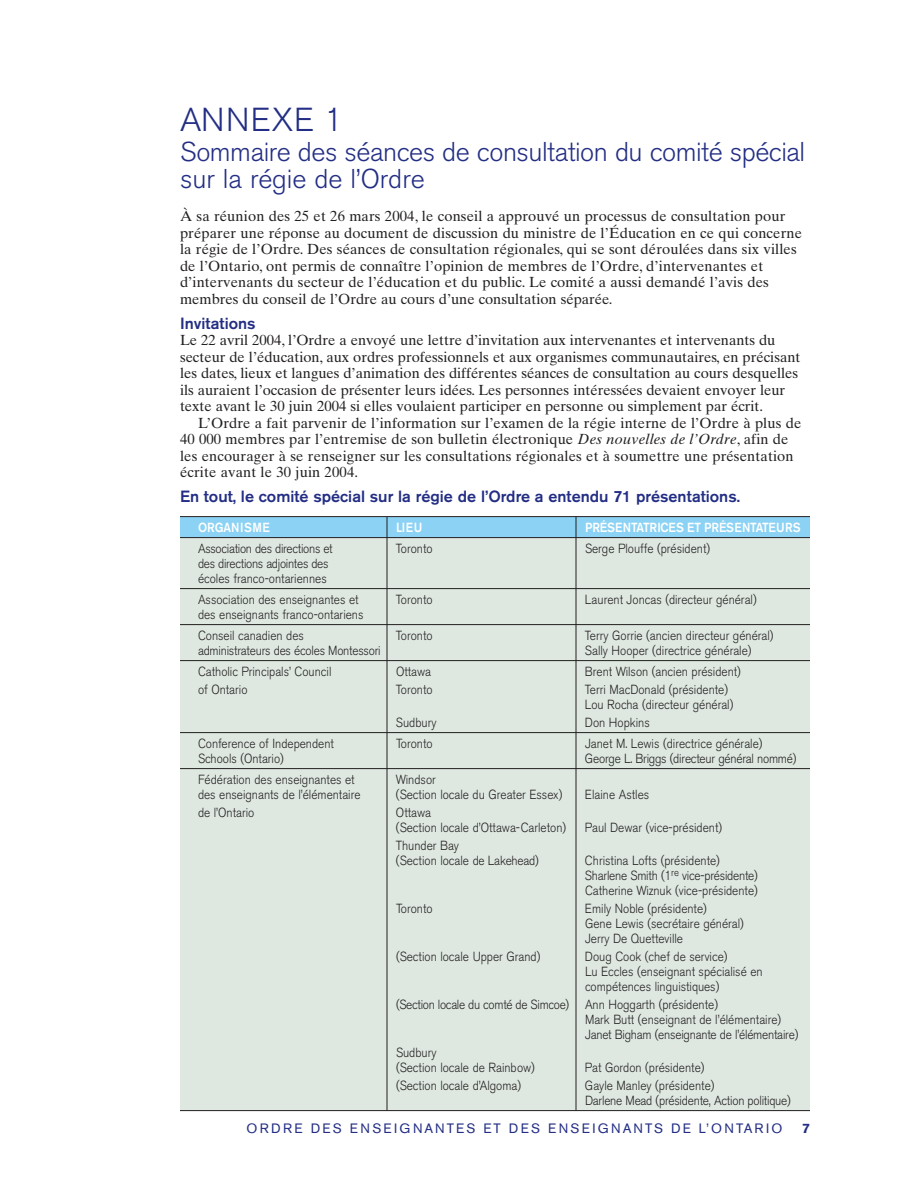
<style>
.page{position:relative;width:918px;height:1188px;background:#fff}
.page>*{position:absolute;margin:0;border:0;box-sizing:border-box;transform-origin:0 0}
.t1{font:300 33px "Akzidenz Grotesk BE";letter-spacing:.02em;color:#232e84}
.t2{font:300 27px/27px "Akzidenz Grotesk BE";letter-spacing:-.02em;color:#232e84}
.t3{font:500 16.2px "Akzidenz Grotesk BE";color:#232e84}
.t4{font:14.7px/16.5px "Times Ten";letter-spacing:.01em;color:#231f20}
.t5{font:13.5px "Akzidenz Grotesk BE";letter-spacing:.165em;color:#232e84}
.t6{font:700 13.5px "Akzidenz Grotesk BE";color:#232e84}
.t7{font:300 13.2px/15px "Akzidenz Grotesk BE";color:#231f20;scale:.9 1}
.t8{font:300 13.2px/15px "Akzidenz Grotesk BE";letter-spacing:-.02em;color:#231f20;scale:.9 1}
.t9{font:300 13.2px/15px "Akzidenz Grotesk BE";letter-spacing:-.025em;color:#231f20;scale:.9 1}
.t10{font:500 13.2px "Akzidenz Grotesk BE";color:#fff;scale:.9 1}
.t11{font:500 13.2px "Akzidenz Grotesk BE";letter-spacing:.02em;color:#fff;scale:.9 1}
.s1{font-style:italic}
</style>
<div class="page">
<div style="left:180px;top:537px;width:630px;height:574px;background:#dee8e1"></div>
<div style="left:180px;top:517px;width:630px;height:21px;background:#8bd2f4"></div>
<hr style="left:180px;top:516px;width:630px;height:1px;background:#231f20">
<hr style="left:180px;top:537px;width:630px;height:1px;background:#231f20">
<hr style="left:180px;top:588px;width:630px;height:1px;background:#231f20">
<hr style="left:180px;top:624px;width:630px;height:1px;background:#231f20">
<hr style="left:180px;top:660px;width:630px;height:1px;background:#231f20">
<hr style="left:180px;top:732px;width:630px;height:1px;background:#231f20">
<hr style="left:180px;top:768px;width:630px;height:1px;background:#231f20">
<hr style="left:180px;top:1110px;width:630px;height:1px;background:#231f20">
<hr style="left:387px;top:517px;width:1px;height:594px;background:#231f20">
<hr style="left:576px;top:517px;width:1px;height:594px;background:#231f20">
<h1 class="t1" style="left:180px;top:108px;width:165px">ANNEXE 1</h1>
<h2 class="t2" style="left:180px;top:142px;width:627px">Sommaire des séances de consultation du comité spécial sur la régie de l’Ordre</h2>
<p class="t4" style="left:180px;top:210px;width:624px">À sa réunion des 25 et 26 mars 2004, le conseil a approuvé un processus de consultation pour préparer une réponse au document de discussion du ministre de l’Éducation en ce qui concerne la régie de l’Ordre. Des séances de consultation régionales, qui se sont déroulées dans six villes de l’Ontario, ont permis de connaître l’opinion de membres de l’Ordre, d’intervenantes et d’intervenants du secteur de l’éducation et du public. Le comité a aussi demandé l’avis des membres du conseil de l’Ordre au cours d’une consultation séparée.</p>
<p class="t3" style="left:180px;top:317px;width:77px">Invitations</p>
<p class="t4" style="left:180px;top:333px;width:622px">Le 22 avril 2004, l’Ordre a envoyé une lettre d’invitation aux intervenantes et intervenants du secteur de l’éducation, aux ordres professionnels et aux organismes communautaires, en précisant les dates, lieux et langues d’animation des différentes séances de consultation au cours desquelles ils auraient l’occasion de présenter leurs idées. Les personnes intéressées devaient envoyer leur texte avant le 30 juin 2004 si elles voulaient participer en personne ou simplement par écrit.</p>
<p class="t4" style="left:180px;top:416px;width:623px;text-indent:18px">L’Ordre a fait parvenir de l’information sur l’examen de la régie interne de l’Ordre à plus de 40 000 membres par l’entremise de son bulletin électronique <span class="s1">Des nouvelles de l’Ordre</span>, afin de les encourager à se renseigner sur les consultations régionales et à soumettre une présentation écrite avant le 30 juin 2004.</p>
<p class="t3" style="left:180px;top:490px;width:562px">En tout, le comité spécial sur la régie de l’Ordre a entendu 71 présentations.</p>
<p class="t11" style="left:198px;top:522px;width:81px">ORGANISME</p>
<p class="t10" style="left:396px;top:522px;width:31px">LIEU</p>
<p class="t10" style="left:585px;top:522px;width:241px">PRÉSENTATRICES ET PRÉSENTATEURS</p>
<p class="t9" style="left:198px;top:542px;width:151px">Association des directions et</p>
<p class="t7" style="left:396px;top:542px;width:42px">Toronto</p>
<p class="t7" style="left:585px;top:542px;width:141px">Serge Plouffe (président)</p>
<p class="t9" style="left:198px;top:557px;width:147px">des directions adjointes des écoles franco-ontariennes</p>
<p class="t7" style="left:198px;top:593px;width:180px">Association des enseignantes et</p>
<p class="t7" style="left:396px;top:593px;width:42px">Toronto</p>
<p class="t7" style="left:585px;top:593px;width:192px">Laurent Joncas (directeur général)</p>
<p class="t7" style="left:198px;top:605px;width:185px;line-height:21px">des enseignants franco-ontariens<br>Conseil canadien des</p>
<p class="t7" style="left:396px;top:629px;width:42px">Toronto</p>
<p class="t7" style="left:585px;top:629px;width:211px">Terry Gorrie (ancien directeur général)</p>
<p class="t8" style="left:198px;top:644px;width:205px">administrateurs des écoles Montessori</p>
<p class="t7" style="left:585px;top:644px;width:187px">Sally Hooper (directrice générale)</p>
<p class="t7" style="left:198px;top:665px;width:150px">Catholic Principals’ Council</p>
<p class="t7" style="left:396px;top:665px;width:41px">Ottawa</p>
<p class="t7" style="left:585px;top:665px;width:175px">Brent Wilson (ancien président)</p>
<p class="t7" style="left:198px;top:683px;width:57px">of Ontario</p>
<p class="t7" style="left:396px;top:683px;width:42px">Toronto</p>
<p class="t7" style="left:585px;top:683px;width:166px">Terri MacDonald (présidente)<br>Lou Rocha (directeur général)</p>
<p class="t7" style="left:396px;top:716px;width:47px">Sudbury</p>
<p class="t7" style="left:585px;top:716px;width:73px">Don Hopkins</p>
<p class="t7" style="left:198px;top:737px;width:153px">Conference of Independent</p>
<p class="t7" style="left:396px;top:737px;width:42px">Toronto</p>
<p class="t7" style="left:585px;top:737px;width:199px">Janet M. Lewis (directrice générale)</p>
<p class="t7" style="left:198px;top:752px;width:97px">Schools (Ontario)</p>
<p class="t8" style="left:585px;top:752px;width:236px">George L. Briggs (directeur général nommé)</p>
<p class="t7" style="left:198px;top:773px;width:176px">Fédération des enseignantes et</p>
<p class="t7" style="left:396px;top:773px;width:46px">Windsor</p>
<p class="t7" style="left:198px;top:788px;width:182px">des enseignants de l’élémentaire</p>
<p class="t7" style="left:396px;top:788px;width:186px">(Section locale du Greater Essex)</p>
<p class="t7" style="left:585px;top:788px;width:73px">Elaine Astles</p>
<p class="t7" style="left:198px;top:806px;width:64px">de l’Ontario</p>
<p class="t7" style="left:396px;top:806px;width:191px">Ottawa<br>(Section locale d’Ottawa-Carleton)</p>
<p class="t7" style="left:585px;top:821px;width:154px">Paul Dewar (vice-président)</p>
<p class="t7" style="left:396px;top:839px;width:160px">Thunder Bay<br>(Section locale de Lakehead)</p>
<p class="t7" style="left:585px;top:854px;width:194px">Christina Lofts (présidente)<br>Sharlene Smith (1<sup>re</sup> vice-présidente)<br>Catherine Wiznuk (vice-présidente)</p>
<p class="t7" style="left:396px;top:902px;width:42px">Toronto</p>
<p class="t7" style="left:585px;top:902px;width:178px">Emily Noble (présidente)<br>Gene Lewis (secrétaire général)<br>Jerry De Quetteville</p>
<p class="t7" style="left:396px;top:950px;width:162px">(Section locale Upper Grand)</p>
<p class="t7" style="left:585px;top:950px;width:199px">Doug Cook (chef de service)<br>Lu Eccles (enseignant spécialisé en compétences linguistiques)</p>
<p class="t8" style="left:585px;top:998px;width:239px;text-indent:-189px">(Section locale du comté de Simcoe) Ann Hoggarth (présidente)<br>Mark Butt (enseignant de l’élémentaire)<br>Janet Bigham (enseignante de l’élémentaire)</p>
<p class="t7" style="left:396px;top:1046px;width:156px">Sudbury<br>(Section locale de Rainbow)</p>
<p class="t7" style="left:585px;top:1061px;width:134px">Pat Gordon (présidente)</p>
<p class="t7" style="left:396px;top:1079px;width:141px">(Section locale d’Algoma)</p>
<p class="t7" style="left:585px;top:1079px;width:230px">Gayle Manley (présidente)<br>Darlene Mead (présidente, Action politique)</p>
<p class="t5" style="left:246px;top:1124px;width:537px">ORDRE DES ENSEIGNANTES ET DES ENSEIGNANTS DE L’ONTARIO</p>
<p class="t6" style="left:802px;top:1124px;width:9px">7</p>
</div>
